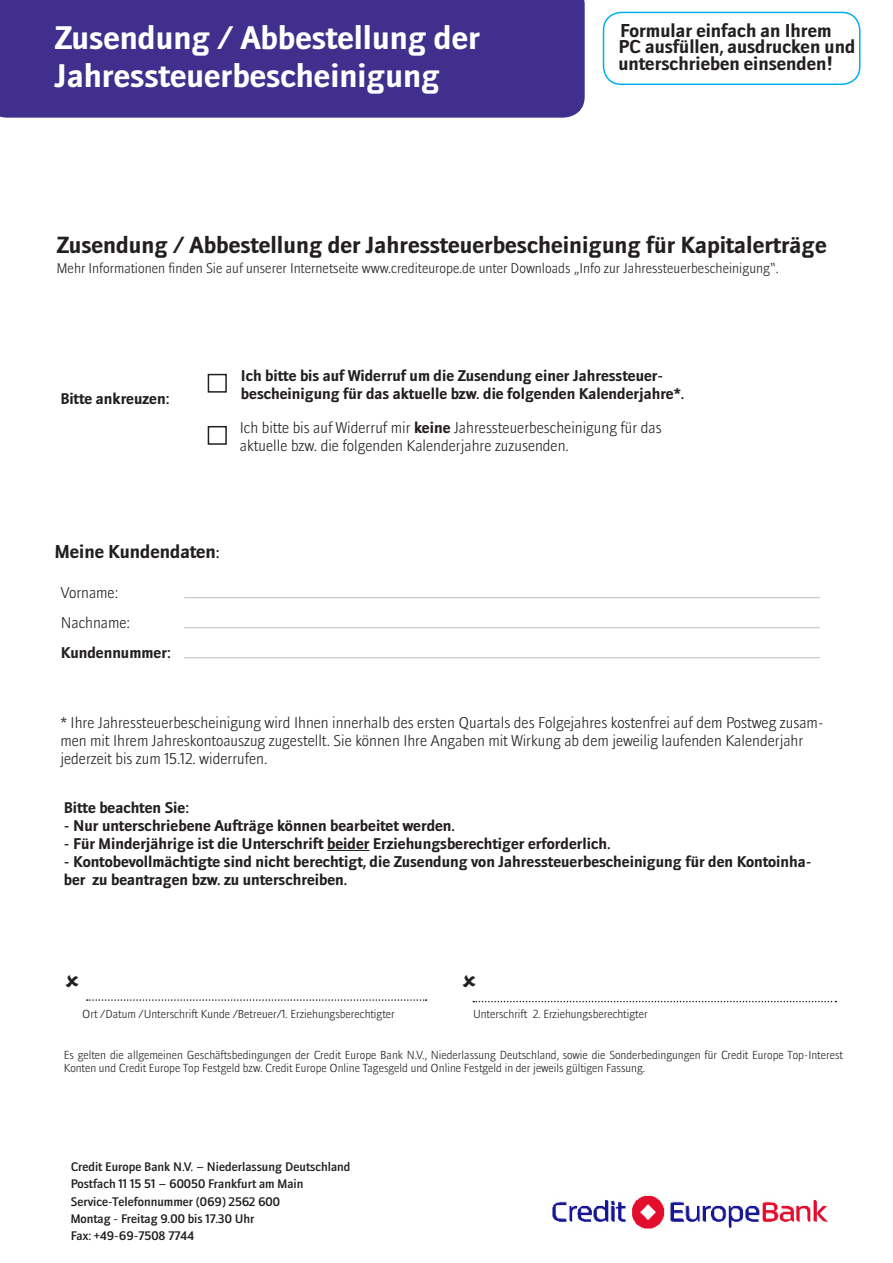
<style>
.page{position:relative;width:893px;height:1263px;background:#fff}
.page>*{position:absolute;margin:0;border:0;box-sizing:border-box;transform-origin:0 0}
.t1{font:700 31.5px "Doradani Rg";color:#fff}
.t2{font:700 22.5px "Doradani Rg";color:#231f20}
.t3{font:700 18px/16.5px "Doradani Rg";color:#231f20}
.Paragraph_Style_2{font:700 15px/18px "Doradani Rg";color:#231f20}
.Paragraph_Style_2-2{font:15px/18px "Doradani Lt";color:#231f20}
.t4{font:13.5px "Doradani Lt";color:#231f20}
.t5{font:12px/17.2px "Doradani Sb";color:#231f20}
.t6{font:11.25px/13.5px "Doradani Lt";color:#231f20}
.s1{font-family:"Doradani Rg";font-weight:700}
.s2{font-size:15px}
</style>
<div class="page">
<hr style="left:184px;top:597px;width:636px;height:1px;background:#bcbdc0">
<hr style="left:184px;top:627px;width:636px;height:1px;background:#bcbdc0">
<hr style="left:184px;top:657px;width:636px;height:1px;background:#bcbdc0">
<hr style="left:327px;top:850px;width:42px;height:1px;background:#231f20">
<div style="left:0;top:0;width:585px;height:118px;background:#412f8d"></div>
<svg style="left:87px;top:999px;width:340px;height:2px"></svg>
<svg style="left:473px;top:1001px;width:363px;height:1px"></svg>
<img style="left:552px;top:1195px;width:276px;height:34px">
<div style="left:603px;top:12px;width:257px;height:73px;border:2px solid #00aeef;border-radius:18px"></div>
<div style="left:208px;top:374px;width:19px;height:19px;border:2px solid #231f20"></div>
<div style="left:208px;top:426px;width:19px;height:19px;border:2px solid #231f20"></div>
<p class="t1" style="left:55px;top:19px;width:427px">Zusendung / Abbestellung der</p>
<p class="t1" style="left:55px;top:57px;width:387px">Jahressteuerbescheinigung</p>
<p class="t3" style="left:618px;top:22px;width:238px">Formular einfach an Ihrem<br>PC ausfüllen, ausdrucken und unterschrieben einsenden!</p>
<p class="t2" style="left:57px;top:232px;width:771px">Zusendung / Abbestellung der Jahressteuerbescheinigung für Kapitalerträge</p>
<p class="t4" style="left:57px;top:260px;width:724px">Mehr Informationen finden Sie auf unserer Internetseite www.crediteurope.de unter Downloads „Info zur Jahressteuerbescheinigung“.</p>
<p class="Paragraph_Style_2" style="left:60px;top:390px;width:111px">Bitte ankreuzen:</p>
<p class="Paragraph_Style_2" style="left:241px;top:366px;width:424px">Ich bitte bis auf Widerruf um die Zusendung einer Jahressteuer-</p>
<p class="Paragraph_Style_2" style="left:241px;top:384px;width:445px">bescheinigung für das aktuelle bzw. die folgenden Kalenderjahre*.</p>
<p class="Paragraph_Style_2-2" style="left:240px;top:419px;width:423px">Ich bitte bis auf Widerruf mir <span class="s1">keine</span> Jahressteuerbescheinigung für das</p>
<p class="Paragraph_Style_2-2" style="left:240px;top:437px;width:331px">aktuelle bzw. die folgenden Kalenderjahre zuzusenden.</p>
<p class="t3" style="left:55px;top:543px;width:167px">Meine Kundendaten<span class="s2">:</span></p>
<p class="Paragraph_Style_2-2" style="left:61px;top:584px;width:59px">Vorname:</p>
<p class="Paragraph_Style_2-2" style="left:61px;top:614px;width:71px">Nachname:</p>
<p class="Paragraph_Style_2" style="left:61px;top:644px;width:112px">Kundennummer:</p>
<p class="Paragraph_Style_2-2" style="left:60px;top:713px;width:765px">* Ihre Jahressteuerbescheinigung wird Ihnen innerhalb des ersten Quartals des Folgejahres kostenfrei auf dem Postweg zusam&shy;men mit Ihrem Jahreskontoauszug zugestellt. Sie können Ihre Angaben mit Wirkung ab dem jeweilig laufenden Kalenderjahr jederzeit bis zum 15.12. widerrufen.</p>
<p class="Paragraph_Style_2" style="left:64px;top:798px;width:127px">Bitte beachten Sie:</p>
<p class="Paragraph_Style_2" style="left:64px;top:816px;width:393px">- Nur unterschriebene Aufträge können bearbeitet werden.</p>
<p class="Paragraph_Style_2" style="left:64px;top:834px;width:548px">- Für Minderjährige ist die Unterschrift beider Erziehungsberechtiger erforderlich.</p>
<p class="Paragraph_Style_2" style="left:64px;top:852px;width:749px">- Kontobevollmächtigte sind nicht berechtigt, die Zusendung von Jahressteuerbescheinigung für den Kontoinha&shy;ber zu beantragen bzw. zu unterschreiben.</p>
<p class="t6" style="left:82px;top:1007px;width:314px">Ort /Datum /Unterschrift Kunde /Betreuer/1. Erziehungsberechtigter</p>
<p class="t6" style="left:473px;top:1007px;width:176px">Unterschrift 2. Erziehungsberechtigter</p>
<p class="t6" style="left:64px;top:1048px;width:781px">Es gelten die allgemeinen Geschäftsbedingungen der Credit Europe Bank N.V., Niederlassung Deutschland, sowie die Sonderbedingungen für Credit Europe Top-Interest<br>Konten und Credit Europe Top Festgeld bzw. Credit Europe Online Tagesgeld und Online Festgeld in der jeweils gültigen Fassung.</p>
<p class="t5" style="left:71px;top:1158px;width:281px">Credit Europe Bank N.V. – Niederlassung Deutschland</p>
<p class="t5" style="left:71px;top:1175px;width:234px">Postfach 11 15 51 – 60050 Frankfurt am Main<br>Service-Telefonnummer (069) 2562 600</p>
<p class="t5" style="left:71px;top:1210px;width:185px">Montag - Freitag 9.00 bis 17.30 Uhr</p>
<p class="t5" style="left:71px;top:1227px;width:125px">Fax: +49-69-7508 7744</p>
</div>
